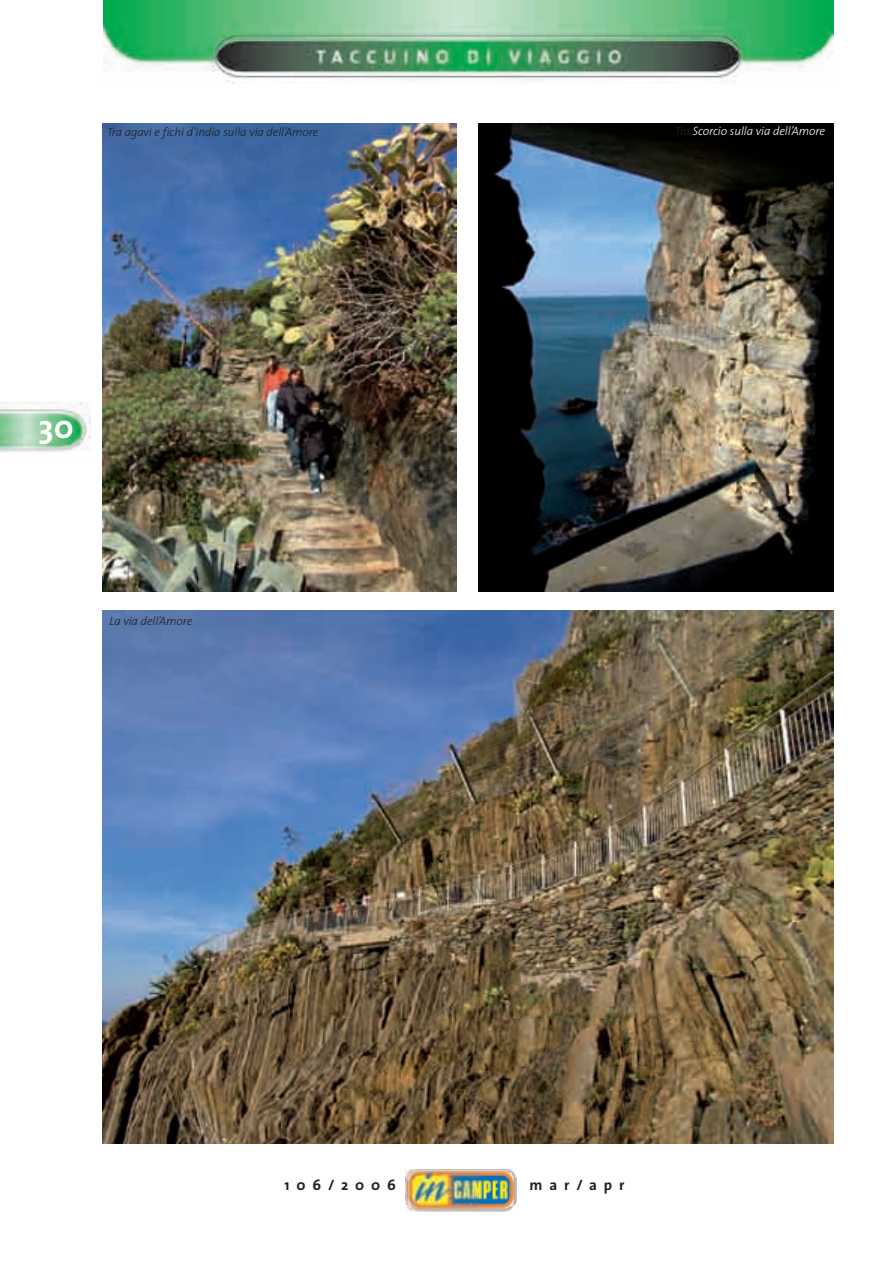
<style>
.page{position:relative;width:893px;height:1263px;background:#fff}
.page>*{position:absolute;margin:0;border:0;box-sizing:border-box;transform-origin:0 0}
.t1{font:700 33px "The Sans";color:#fff}
.t2{font:700 15px "The Sans";letter-spacing:.46em;color:#231f20}
.t3{font:italic 300 12px "The Sans";letter-spacing:-.01em;color:#231f20}
.t4{font:italic 300 12px "The Sans";letter-spacing:-.01em;color:#fff}
.s1{color:#231f20}
</style>
<div class="page">
<img style="left:406px;top:1169px;width:110px;height:43px">
<img style="left:103px;top:0;width:730px;height:84px">
<img style="left:0;top:403px;width:90px;height:49px">
<img style="left:103px;top:610px;width:730px;height:534px">
<img style="left:103px;top:123px;width:354px;height:468px">
<img style="left:479px;top:123px;width:354px;height:468px">
<p class="t3" style="left:107px;top:122px;width:213px">Tra agavi e fichi d’india sulla via dell’Amore</p>
<p class="t4" style="left:675px;top:121px;width:151px"><span class="s1">Tra</span> Scorcio sulla via dell’Amore</p>
<h1 class="t1" style="left:39px;top:399px;width:37px">30</h1>
<p class="t3" style="left:109px;top:611px;width:85px">La via dell’Amore</p>
<p class="t2" style="left:285px;top:1172px;width:113px">106/2006</p>
<p class="t2" style="left:530px;top:1172px;width:96px">mar/apr</p>
</div>
